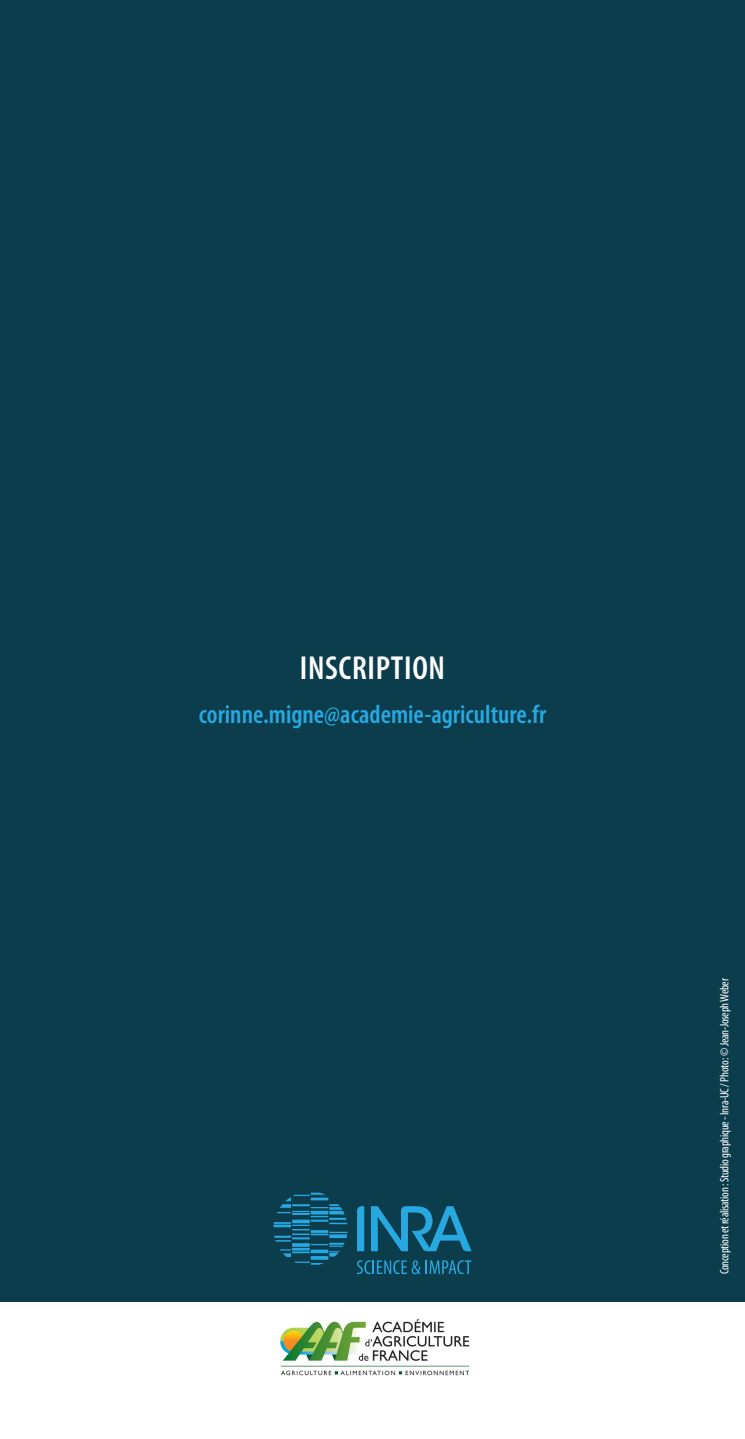
<style>
.page{position:relative;width:745px;height:1439px;background:#fff}
.page>*{position:absolute;margin:0;border:0;box-sizing:border-box;transform-origin:0 0}
.t1{font:600 condensed 33.43px "Myriad Pro";letter-spacing:.02em;color:#fff}
.t2{font:600 condensed 26.25px "Myriad Pro";color:#27a8e0}
.t3{font:condensed 12.25px "Myriad Pro";letter-spacing:-.02em;color:#fff}
</style>
<div class="page">
<div style="left:0;top:0;width:744px;height:1301px;background:#0b3d4d"></div>
<svg style="left:357px;top:1206px;width:114px;height:45px"></svg>
<svg style="left:273px;top:1192px;width:74px;height:72px"></svg>
<svg style="left:357px;top:1260px;width:114px;height:14px"></svg>
<img style="left:280px;top:1318px;width:190px;height:58px">
<p class="t1" style="left:300px;top:649px;width:147px">INSCRIPTION</p>
<p class="t2" style="left:199px;top:700px;width:348px">corinne.migne@academie-agriculture.fr</p>
<p class="t3" style="left:717px;top:1274px;width:297px;rotate:-90deg">Conception et réalisation: Studio graphique - Inra-UC / Photo: ©Jean-Joseph Weber</p>
</div>
